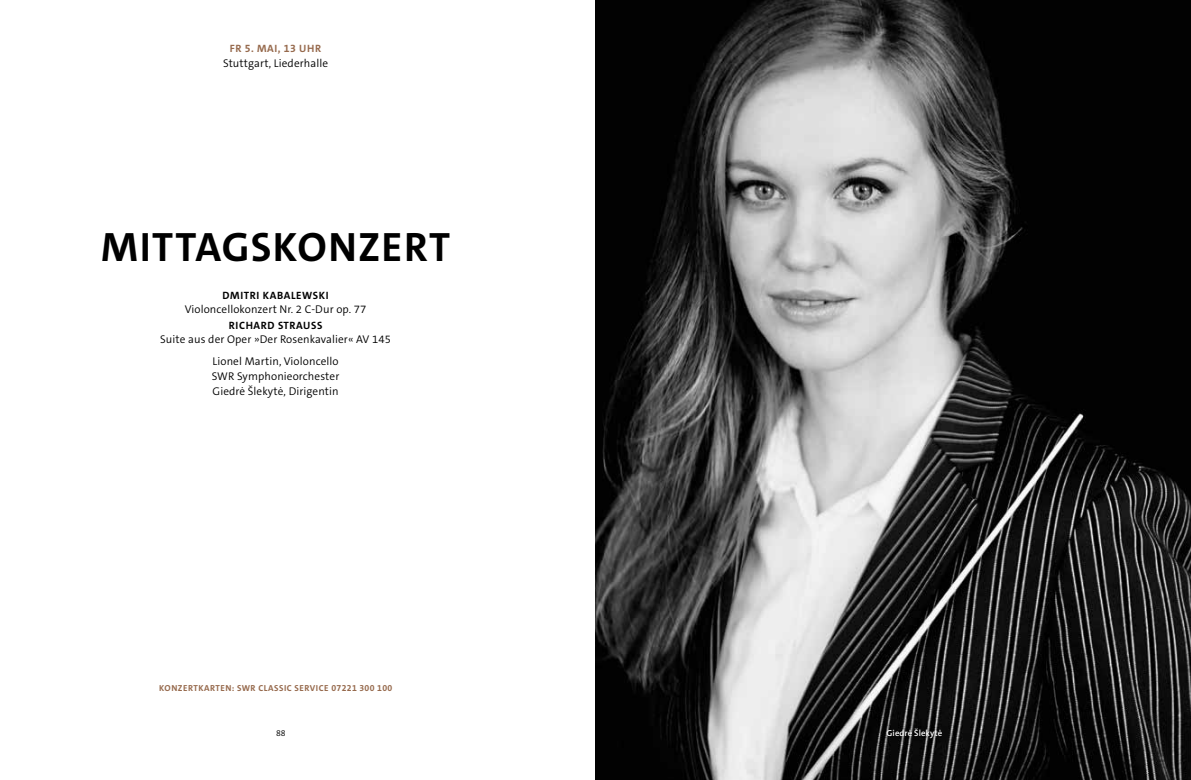
<style>
.page{position:relative;width:1191px;height:780px;background:#fff}
.page>*{position:absolute;margin:0;border:0;box-sizing:border-box;transform-origin:0 0}
.t1{font:700 41.25px "The Sans C5";letter-spacing:.03em;color:#000}
.t2{font:300 11.25px/22.5px "The Sans C5";letter-spacing:.01em;color:#000;text-align:center}
.t3{font:700 10.62px "The Sans C5";letter-spacing:.06em;color:#000}
.t4{font:700 10.62px "The Sans C5";letter-spacing:.06em;color:#96694c}
.t5{font:700 8.75px "The Sans C5";letter-spacing:.06em;color:#96694c}
.t6{font:600 8.75px "The Sans C5";letter-spacing:.01em;color:#fff}
.t7{font:300 8.75px "The Sans C5";color:#000}
</style>
<div class="page">
<img style="left:595px;top:0;width:596px;height:780px">
<div style="left:879px;top:721px;width:70px;height:23px;background:#000;opacity:.75"></div>
<p class="t4" style="left:230px;top:42px;width:93px">FR 5. MAI, 13 UHR</p>
<p class="t2" style="left:223px;top:52px;width:107px">Stuttgart, Liederhalle</p>
<h1 class="t1" style="left:101px;top:220px;width:350px">MITTAGSKONZERT</h1>
<p class="t3" style="left:222px;top:288px;width:108px">DMITRI KABALEWSKI</p>
<p class="t2" style="left:185px;top:298px;width:183px">Violoncellokonzert Nr. 2 C-Dur op. 77</p>
<p class="t3" style="left:229px;top:318px;width:95px">RICHARD STRAUSS</p>
<p class="t2" style="left:160px;top:328px;width:232px">Suite aus der Oper »Der Rosenkavalier« AV 145<br>Lionel Martin, Violoncello</p>
<p class="t2" style="left:212px;top:369px;width:129px;line-height:15px;text-align:left">SWR Symphonieorchester<br>Giedrė Šlekytė, Dirigentin</p>
<p class="t5" style="left:159px;top:682px;width:234px">KONZERTKARTEN: SWR CLASSIC SERVICE 07221 300 100</p>
<p class="t7" style="left:276px;top:727px;width:11px">88</p>
<p class="t6" style="left:886px;top:727px;width:57px">Giedrė Šlekytė</p>
</div>
